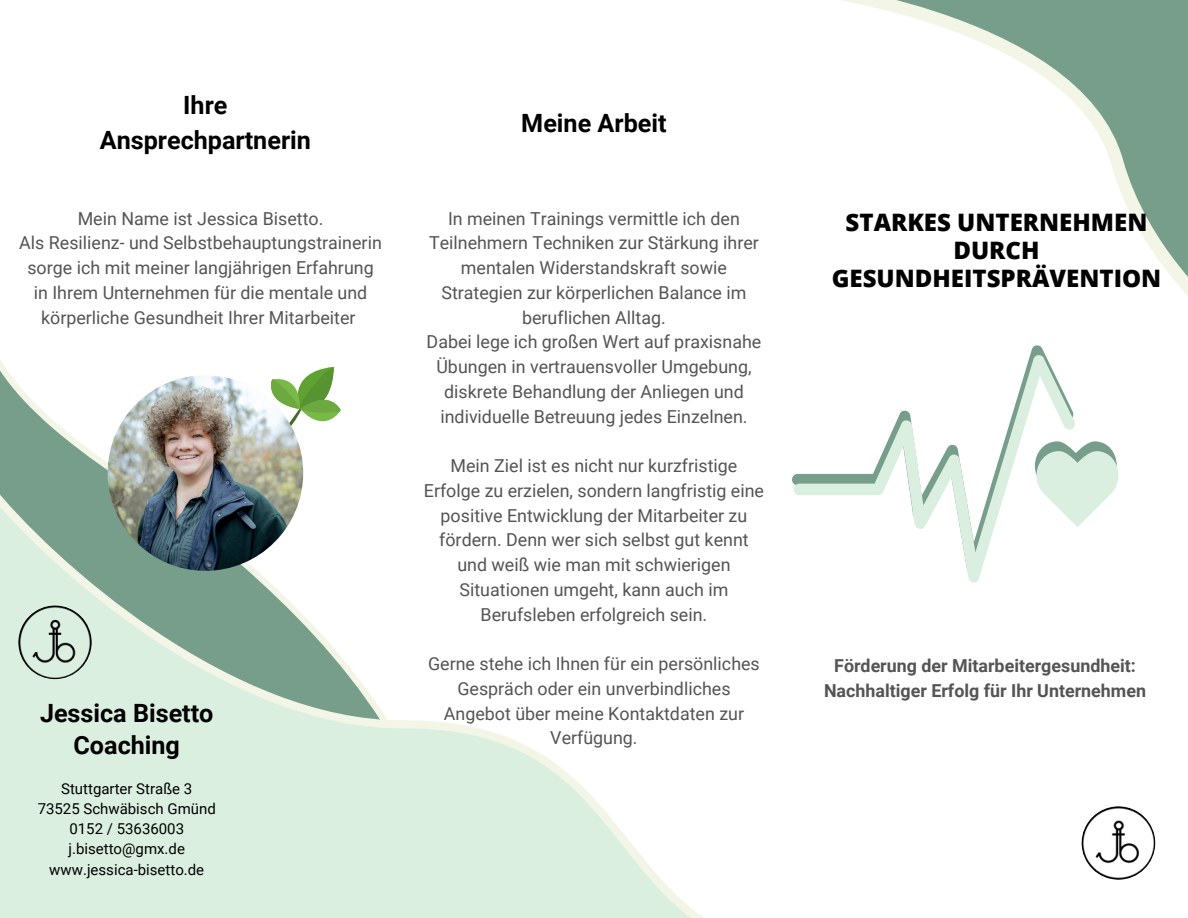
<style>
.page{position:relative;width:1188px;height:918px;background:#fff}
.page>*{position:absolute;margin:0;border:0;box-sizing:border-box;transform-origin:0 0}
.t1{font:700 25.2px/34.7px "Roboto";color:#000;text-align:center}
.t2{font:800 24px/28.2px "Open Sans";color:#000;text-align:center}
.t3{font:17.85px/24.8px "Roboto";color:#545454;text-align:center}
.t4{font:700 17.85px "Roboto";color:#545454}
.t5{font:15px "Roboto";color:#000}
</style>
<div class="page">
<svg style="left:0;top:359px;width:304px;height:114px"></svg>
<svg style="left:0;top:473px;width:704px;height:445px"></svg>
<svg style="left:842px;top:0;width:346px;height:296px"></svg>
<img style="left:1082px;top:806px;width:73px;height:74px;border-radius:50%">
<svg style="left:259px;top:359px;width:82px;height:83px"></svg>
<img style="left:108px;top:375px;width:195px;height:196px;border-radius:50%">
<img style="left:18px;top:605px;width:74px;height:74px;border-radius:50%">
<svg style="left:1076px;top:441px;width:42px;height:86px"></svg>
<svg style="left:794px;top:355px;width:282px;height:228px"></svg>
<p class="t1" style="left:100px;top:89px;width:213px">Ihre<br>Ansprechpartnerin</p>
<p class="t3" style="left:78px;top:206px;width:247px">Mein Name ist Jessica Bisetto.</p>
<p class="t3" style="left:19px;top:231px;width:364px">Als Resilienz- und Selbstbehauptungstrainerin sorge ich mit meiner langjährigen Erfahrung in Ihrem Unternehmen für die mentale und körperliche Gesundheit Ihrer Mitarbeiter</p>
<p class="t1" style="left:40px;top:696px;width:175px">Jessica Bisetto</p>
<p class="t1" style="left:74px;top:728px;width:108px">Coaching</p>
<p class="t5" style="left:61px;top:780px;width:133px">Stuttgarter Straße 3</p>
<p class="t5" style="left:38px;top:800px;width:180px">73525 Schwäbisch Gmünd</p>
<p class="t5" style="left:69px;top:820px;width:116px">0152 / 53636003</p>
<p class="t5" style="left:69px;top:840px;width:118px">j.bisetto@gmx.de</p>
<p class="t5" style="left:49px;top:861px;width:156px">www.jessica-bisetto.de</p>
<p class="t1" style="left:521px;top:106px;width:147px">Meine Arbeit</p>
<p class="t3" style="left:429px;top:206px;width:331px">In meinen Trainings vermittle ich den Teilnehmern Techniken zur Stärkung ihrer mentalen Widerstandskraft sowie Strategien zur körperlichen Balance im beruflichen Alltag.</p>
<p class="t3" style="left:427px;top:330px;width:336px">Dabei lege ich großen Wert auf praxisnahe Übungen in vertrauensvoller Umgebung, diskrete Behandlung der Anliegen und individuelle Betreuung jedes Einzelnen.</p>
<p class="t3" style="left:424px;top:454px;width:342px">Mein Ziel ist es nicht nur kurzfristige Erfolge zu erzielen, sondern langfristig eine positive Entwicklung der Mitarbeiter zu fördern. Denn wer sich selbst gut kennt und weiß wie man mit schwierigen Situationen umgeht, kann auch im Berufsleben erfolgreich sein.</p>
<p class="t3" style="left:428px;top:652px;width:333px">Gerne stehe ich Ihnen für ein persönliches<br>Gespräch oder ein unverbindliches<br>Angebot über meine Kontaktdaten zur<br>Verfügung.</p>
<p class="t2" style="left:846px;top:208px;width:303px">STARKES UNTERNEHMEN</p>
<p class="t2" style="left:832px;top:236px;width:331px">DURCH<br>GESUNDHEITSPRÄVENTION</p>
<p class="t4" style="left:834px;top:656px;width:303px">Förderung der Mitarbeitergesundheit:</p>
<p class="t4" style="left:824px;top:681px;width:324px">Nachhaltiger Erfolg für Ihr Unternehmen</p>
</div>
